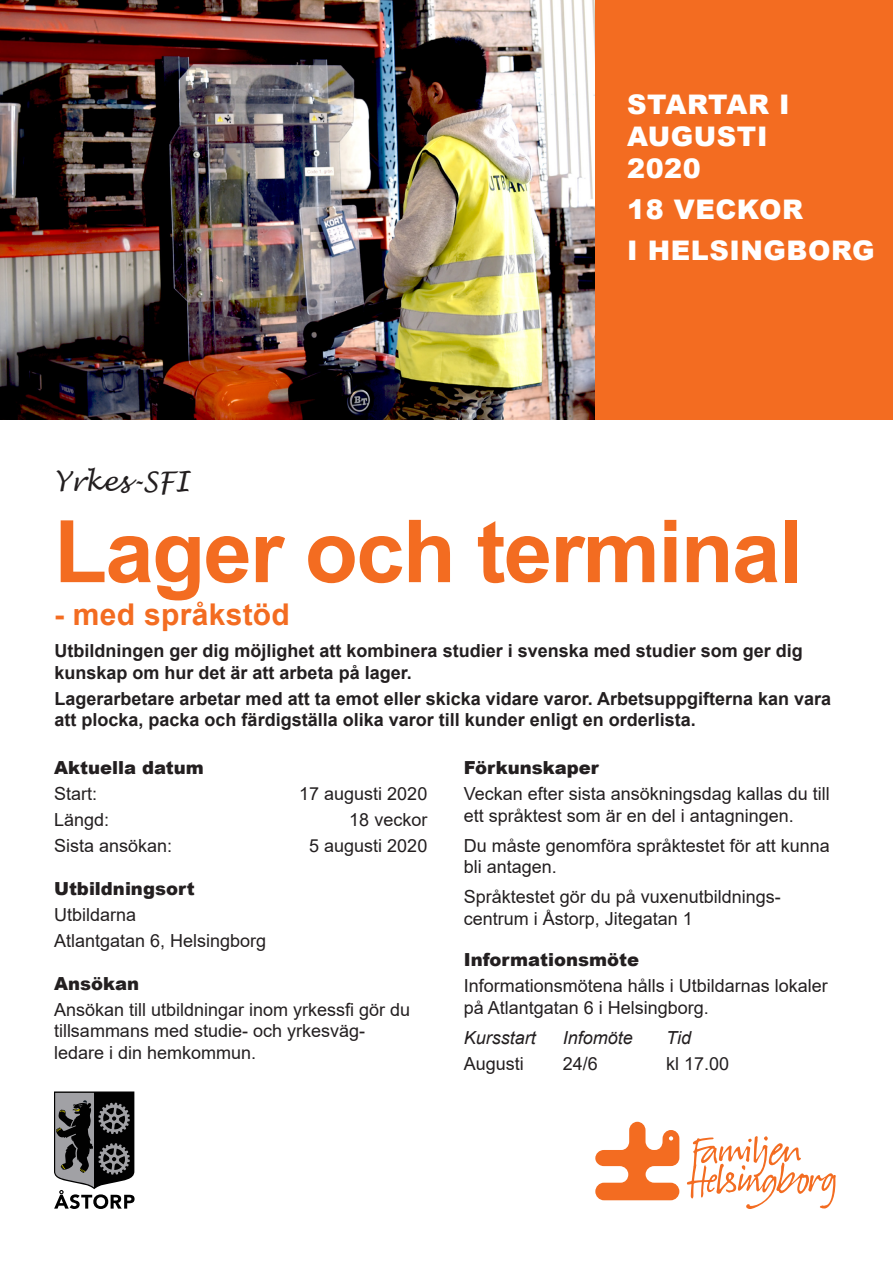
<style>
.page{position:relative;width:893px;height:1263px;background:#fff}
.page>*{position:absolute;margin:0;border:0;box-sizing:border-box;transform-origin:0 0}
.t1{font:700 87px "Arial";letter-spacing:-.02em;color:#f36c21}
.t2{font:700 30px "Arial";letter-spacing:.01em;color:#f36c21}
.t3{font:900 27px/32.4px "Arial";letter-spacing:.02em;color:#fff}
.t4{font:italic 27px "Lucida Handwriting";color:#231f20}
.t5{font:18px/21.6px "Arial";color:#231f20}
.t6{font:700 18px/21.6px "Arial";color:#231f20}
.t7{font:900 18px "Arial";color:#231f20}
.t8{font:italic 18px "Arial";color:#231f20}
</style>
<div class="page">
<img style="left:0;top:0;width:595px;height:420px">
<svg style="left:687px;top:1136px;width:149px;height:73px"></svg>
<svg style="left:595px;top:1122px;width:84px;height:78px"></svg>
<div style="left:595px;top:0;width:298px;height:420px;background:#f36c21"></div>
<svg style="left:54px;top:1091px;width:81px;height:118px;background:#606061"></svg>
<p class="t4" style="left:55px;top:465px;width:136px">Yrkes-SFI</p>
<p class="t3" style="left:627px;top:87px;width:164px">STARTAR I<br>AUGUSTI<br>2020</p>
<p class="t3" style="left:627px;top:193px;width:177px">18 VECKOR</p>
<p class="t3" style="left:627px;top:234px;width:249px">I HELSINGBORG</p>
<p class="t1" style="left:54px;top:490px;width:750px">Lager och terminal</p>
<p class="t2" style="left:54px;top:593px;width:237px">- med språkstöd</p>
<p class="t6" style="left:55px;top:640px;width:750px">Utbildningen ger dig möjlighet att kombinera studier i svenska med studier som ger dig kunskap om hur det är att arbeta på lager.</p>
<p class="t6" style="left:55px;top:688px;width:778px">Lagerarbetare arbetar med att ta emot eller skicka vidare varor. Arbetsuppgifterna kan vara att plocka, packa och färdigställa olika varor till kunder enligt en orderlista.</p>
<p class="t7" style="left:54px;top:754px;width:151px">Aktuella datum</p>
<p class="t5" style="left:54px;top:783px;width:45px">Start:</p>
<p class="t5" style="left:299px;top:783px;width:130px">17 augusti 2020</p>
<p class="t5" style="left:54px;top:808px;width:57px">Längd:</p>
<p class="t5" style="left:349px;top:808px;width:80px">18 veckor</p>
<p class="t5" style="left:54px;top:834px;width:120px">Sista ansökan:</p>
<p class="t5" style="left:309px;top:834px;width:120px">5 augusti 2020</p>
<p class="t7" style="left:54px;top:875px;width:142px">Utbildningsort</p>
<p class="t5" style="left:54px;top:903px;width:84px">Utbildarna</p>
<p class="t5" style="left:54px;top:929px;width:214px">Atlantgatan 6, Helsingborg</p>
<p class="t7" style="left:54px;top:970px;width:87px">Ansökan</p>
<p class="t5" style="left:54px;top:998px;width:358px">Ansökan till utbildningar inom yrkessfi gör du tillsammans med studie- och yrkesväg&shy;ledare i din hemkommun.</p>
<p class="t7" style="left:464px;top:754px;width:137px">Förkunskaper</p>
<p class="t5" style="left:464px;top:783px;width:368px">Veckan efter sista ansökningsdag kallas du till ett språktest som är en del i antagningen.</p>
<p class="t5" style="left:464px;top:834px;width:368px">Du måste genomföra språktestet för att kunna bli antagen.</p>
<p class="t5" style="left:464px;top:886px;width:319px">Språktestet gör du på vuxenutbildnings&shy;centrum i Åstorp, Jitegatan 1</p>
<p class="t7" style="left:464px;top:947px;width:177px">Informationsmöte</p>
<p class="t5" style="left:464px;top:975px;width:366px">Informationsmötena hålls i Utbildarnas lokaler på Atlantgatan 6 i Helsingborg.</p>
<p class="t8" style="left:464px;top:1026px;width:74px">Kursstart</p>
<p class="t8" style="left:563px;top:1026px;width:72px">Infomöte</p>
<p class="t8" style="left:666px;top:1026px;width:26px">Tid</p>
<p class="t5" style="left:464px;top:1052px;width:62px">Augusti</p>
<p class="t5" style="left:563px;top:1052px;width:37px">24/6</p>
<p class="t5" style="left:666px;top:1052px;width:65px">kl 17.00</p>
</div>
